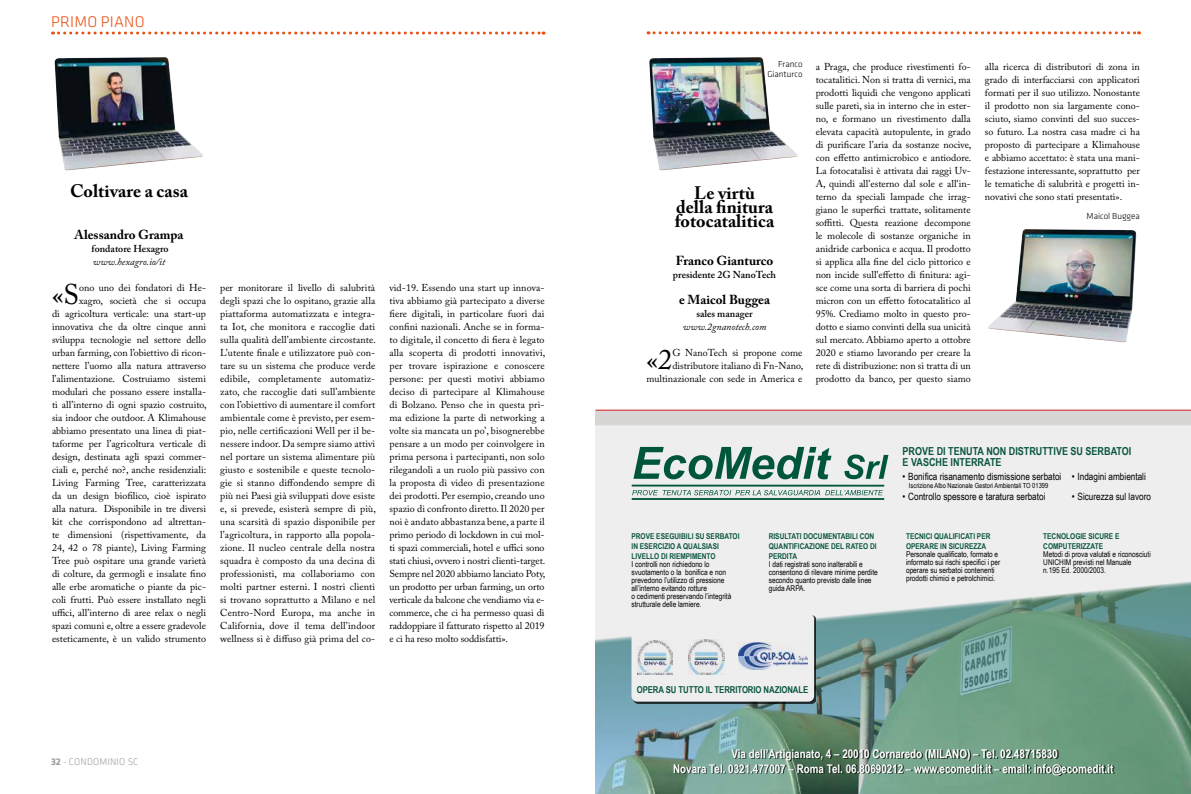
<style>
.page{position:relative;width:1191px;height:794px;background:#fff}
.page>*{position:absolute;margin:0;border:0;box-sizing:border-box;transform-origin:0 0}
.t1{font:28.3px "Adobe Caslon Pro";color:#000}
.t2{font:700 18px/14px "Adobe Caslon Pro";color:#000;text-align:center}
.t3{font:16px "Klavika Light TF";letter-spacing:.015em;color:#e94e0f}
.t4{font:700 13px "Adobe Caslon Pro";color:#000}
.t5{font:700 12px/14.4px "Arial Narrow";color:#fff;text-align:center}
.t6{font:700 11px/11px "Arial Narrow";color:#095540}
.t7{font:10px/13px "Adobe Caslon Pro";color:#000;text-align:justify}
.t8{font:10px "Arial Narrow";color:#000}
.t9{font:600 10px "Adobe Caslon Pro";color:#000}
.t10{font:italic 10px "Adobe Caslon Pro";color:#000}
.t11{font:300 10px "Klavika";letter-spacing:.015em;color:#9d9d9c}
.t12{font:700 9.5px "Arial Narrow";letter-spacing:-.01em;color:#095540}
.t13{font:300 9px/10px "Klavika";color:#000;text-align:right}
.t14{font:8px/8px "Arial Narrow";color:#000}
.t15{font:700 8px/10px "Arial Narrow";color:#095540}
.t16{font:7px "Arial Narrow";color:#000}
.s1{font-weight:700}
</style>
<div class="page">
<svg style="left:53px;top:32px;width:491px;height:3px"></svg>
<svg style="left:648px;top:31px;width:491px;height:3px"></svg>
<svg style="left:595px;top:645px;width:596px;height:149px;background:#6d9a8a"></svg>
<div style="left:595px;top:411px;width:596px;height:14px;background:#d8d5d5"></div>
<svg style="left:595px;top:425px;width:596px;height:220px;background:#dae0df"></svg>
<svg style="left:633px;top:447px;width:198px;height:32px;background:#81a89d"></svg>
<svg style="left:844px;top:454px;width:44px;height:25px"></svg>
<svg style="left:632px;top:490px;width:251px;height:5px"></svg>
<hr style="left:631px;top:498px;width:253px;height:2px;background:#00563d">
<hr style="left:631px;top:484px;width:253px;height:2px;background:#00563d">
<div style="left:633px;top:615px;width:183px;height:88px;background:#000;opacity:.75"></div>
<div style="left:631px;top:613px;width:183px;height:88px;background:#efeeef;border-radius:6px"></div>
<img style="left:637px;top:640px;width:36px;height:34px">
<img style="left:688px;top:640px;width:36px;height:34px">
<img style="left:739px;top:642px;width:69px;height:27px">
<div style="left:675px;top:750px;width:439px;height:26px;background:#000;opacity:.75"></div>
<img style="left:649px;top:57px;width:149px;height:114px">
<img style="left:988px;top:229px;width:148px;height:113px">
<img style="left:54px;top:57px;width:149px;height:114px">
<hr style="left:595px;top:410px;width:596px;height:1px;background:#c90c0f">
<h3 class="t3" style="left:51px;top:13px;width:95px">PRIMO PIANO</h3>
<h2 class="t2" style="left:70px;top:184px;width:119px">Coltivare a casa</h2>
<h3 class="t4" style="left:75px;top:227px;width:110px">Alessandro Grampa</h3>
<p class="t9" style="left:91px;top:242px;width:79px">fondatore Hexagro</p>
<p class="t10" style="left:93px;top:255px;width:74px">www.hexagro.io/it</p>
<h1 class="t1" style="left:52px;top:277px;width:29px">«S</h1>
<p class="t7" style="left:52px;top:281px;width:156px;text-align:right">ono uno dei fondatori di He-<br>xagro, società che si occupa<br>di agricoltura verticale: una start-up innovativa che da oltre cinque anni sviluppa tecnologie nel settore dello urban farming, con l’obiettivo di ricon&shy;nettere l’uomo alla natura attraverso l’alimentazione. Costruiamo sistemi modulari che possano essere installa&shy;ti all’interno di ogni spazio costruito, sia indoor che outdoor. A Klimahouse abbiamo presentato una linea di piat&shy;taforme per l’agricoltura verticale di design, destinata agli spazi commer&shy;ciali e, perché no?, anche residenziali:<br>Living Farming Tree, caratterizzata da un design biofilico, cioè ispirato alla natura. Disponibile in tre diversi kit che corrispondono ad altrettan&shy;te dimensioni (rispettivamente, da 24, 42 o 78 piante), Living Farming Tree può ospitare una grande varietà di colture, da germogli e insalate fino alle erbe aromatiche o piante da pic&shy;coli frutti. Può essere installato negli uffici, all’interno di aree relax o negli spazi comuni e, oltre a essere gradevole esteticamente, è un valido strumento</p>
<p class="t7" style="left:220px;top:281px;width:157px">per monitorare il livello di salubrità degli spazi che lo ospitano, grazie alla piattaforma automatizzata e integra&shy;ta Iot, che monitora e raccoglie dati sulla qualità dell’ambiente circostante.<br>L’utente finale e utilizzatore può con&shy;tare su un sistema che produce verde edibile, completamente automatiz&shy;zato, che raccoglie dati sull’ambiente con l’obiettivo di aumentare il comfort ambientale come è previsto, per esem&shy;pio, nelle certificazioni Well per il be&shy;nessere indoor. Da sempre siamo attivi nel portare un sistema alimentare più giusto e sostenibile e queste tecnolo&shy;gie si stanno diffondendo sempre di più nei Paesi già sviluppati dove esiste e, si prevede, esisterà sempre di più, una scarsità di spazio disponibile per l’agricoltura, in rapporto alla popola&shy;zione. Il nucleo centrale della nostra squadra è composto da una decina di professionisti, ma collaboriamo con molti partner esterni. I nostri clienti si trovano soprattutto a Milano e nel Centro-Nord Europa, ma anche in California, dove il tema dell’indoor wellness si è diffuso già prima del co-</p>
<p class="t7" style="left:389px;top:281px;width:157px">vid-19. Essendo una start up innova&shy;tiva abbiamo già partecipato a diverse fiere digitali, in particolare fuori dai confini nazionali. Anche se in forma&shy;to digitale, il concetto di fiera è legato alla scoperta di prodotti innovativi, per trovare ispirazione e conoscere persone: per questi motivi abbiamo deciso di partecipare al Klimahouse di Bolzano. Penso che in questa pri&shy;ma edizione la parte di networking a volte sia mancata un po’, bisognerebbe pensare a un modo per coinvolgere in prima persona i partecipanti, non solo rilegandoli a un ruolo più passivo con la proposta di video di presentazione dei prodotti. Per esempio, creando uno spazio di confronto diretto. Il 2020 per noi è andato abbastanza bene, a parte il primo periodo di lockdown in cui mol&shy;ti spazi commerciali, hotel e uffici sono stati chiusi, ovvero i nostri clienti-target.<br>Sempre nel 2020 abbiamo lanciato Poty, un prodotto per urban farming, un orto verticale da balcone che vendiamo via e&shy;commerce, che ci ha permesso quasi di raddoppiare il fatturato rispetto al 2019 e ci ha reso molto soddisfatti».</p>
<p class="t11" style="left:51px;top:756px;width:89px"><span class="s1">32</span> - CONDOMINIO SC</p>
<p class="t13" style="left:767px;top:59px;width:37px">Franco<br>Gianturco</p>
<h2 class="t2" style="left:674px;top:186px;width:101px">Le virtù della finitura fotocatalitica</h2>
<h3 class="t4" style="left:675px;top:253px;width:99px">Franco Gianturco</h3>
<p class="t9" style="left:673px;top:268px;width:105px">presidente 2G NanoTech</p>
<h3 class="t4" style="left:679px;top:292px;width:92px">e Maicol Buggea</h3>
<p class="t9" style="left:696px;top:307px;width:58px">sales manager</p>
<p class="t10" style="left:682px;top:320px;width:85px">www.2gnanotech.com</p>
<p class="t7" style="left:646px;top:346px;width:158px;text-align:right">G NanoTech si propone come distributore italiano di Fn-Nano, multinazionale con sede in America e</p>
<h1 class="t1" style="left:646px;top:342px;width:27px">«2</h1>
<p class="t7" style="left:815px;top:60px;width:157px">a Praga, che produce rivestimenti fo&shy;tocatalitici. Non si tratta di vernici, ma prodotti liquidi che vengono applicati sulle pareti, sia in interno che in ester&shy;no, e formano un rivestimento dalla elevata capacità autopulente, in grado di purificare l’aria da sostanze nocive, con effetto antimicrobico e antiodore.<br>La fotocatalisi è attivata dai raggi Uv-A, quindi all'esterno dal sole e all'in&shy;terno da speciali lampade che irrag&shy;giano le superfici trattate, solitamente soffitti. Questa reazione decompone le molecole di sostanze organiche in anidride carbonica e acqua. Il prodotto si applica alla fine del ciclo pittorico e non incide sull'effetto di finitura: agi&shy;sce come una sorta di barriera di pochi micron con un effetto fotocatalitico al 95%. Crediamo molto in questo pro&shy;dotto e siamo convinti della sua unicità sul mercato. Abbiamo aperto a ottobre 2020 e stiamo lavorando per creare la rete di distribuzione: non si tratta di un prodotto da banco, per questo siamo</p>
<p class="t7" style="left:985px;top:60px;width:156px">alla ricerca di distributori di zona in grado di interfacciarsi con applicatori formati per il suo utilizzo. Nonostante il prodotto non sia largamente cono&shy;sciuto, siamo convinti del suo succes&shy;so futuro. La nostra casa madre ci ha proposto di partecipare a Klimahouse e abbiamo accettato: è stata una mani&shy;festazione interessante, soprattutto per le tematiche di salubrità e progetti in-</p>
<p class="t7" style="left:985px;top:190px;width:139px">novativi che sono stati presentati».</p>
<p class="t13" style="left:1086px;top:211px;width:55px">Maicol Buggea</p>
<p class="t6" style="left:902px;top:445px;width:230px">PROVE DI TENUTA NON DISTRUTTIVE SU SERBATOI<br>E VASCHE INTERRATE</p>
<p class="t8" style="left:1071px;top:469px;width:76px">• Indagini ambientali</p>
<p class="t8" style="left:1071px;top:489px;width:81px">• Sicurezza sul lavoro</p>
<p class="t8" style="left:902px;top:469px;width:160px">• Bonifica risanamento dismissione serbatoi</p>
<p class="t16" style="left:909px;top:480px;width:141px">Iscrizione Albo Nazionale Gestori Ambientali TO 01399</p>
<p class="t8" style="left:902px;top:489px;width:144px">• Controllo spessore e taratura serbatoi</p>
<p class="t15" style="left:631px;top:530px;width:110px">PROVE ESEGUIBILI SU SERBATOI<br>IN ESERCIZIO A QUALSIASI<br>LIVELLO DI RIEMPIMENTO</p>
<p class="t14" style="left:631px;top:559px;width:101px">I controlli non richiedono lo svuotamento o la bonifica e non prevedono l’utilizzo di pressione all’interno evitando rotture<br>o cedimenti preservando l’integrità strutturale delle lamiere.</p>
<p class="t15" style="left:768px;top:530px;width:110px">RISULTATI DOCUMENTABILI CON<br>QUANTIFICAZIONE DEL RATEO DI<br>PERDITA</p>
<p class="t14" style="left:768px;top:559px;width:111px">I dati registrati sono inalterabili e consentono di rilevare minime perdite secondo quanto previsto dalle linee guida ARPA.</p>
<p class="t15" style="left:906px;top:530px;width:86px">TECNICI QUALIFICATI PER<br>OPERARE IN SICUREZZA</p>
<p class="t14" style="left:906px;top:549px;width:96px">Personale qualificato, formato e informato sui rischi specifici i per operare su serbatoi contenenti prodotti chimici e petrolchimici.</p>
<p class="t12" style="left:637px;top:682px;width:173px">OPERA SU TUTTO IL TERRITORIO NAZIONALE</p>
<p class="t15" style="left:1043px;top:530px;width:78px">TECNOLOGIE SICURE E<br>COMPUTERIZZATE</p>
<p class="t14" style="left:1043px;top:549px;width:109px">Metodi di prova valutati e riconosciuti<br>UNICHIM previsti nel Manuale<br>n.195 Ed. 2000/2003.</p>
<p class="t5" style="left:673px;top:746px;width:441px">Via dell’Artigianato, 4 – 20010 Cornaredo (MILANO) – Tel. 02.48715830<br>Novara Tel. 0321.477007 – Roma Tel. 06.80690212 – www.ecomedit.it – email: info@ecomedit.it</p>
</div>
